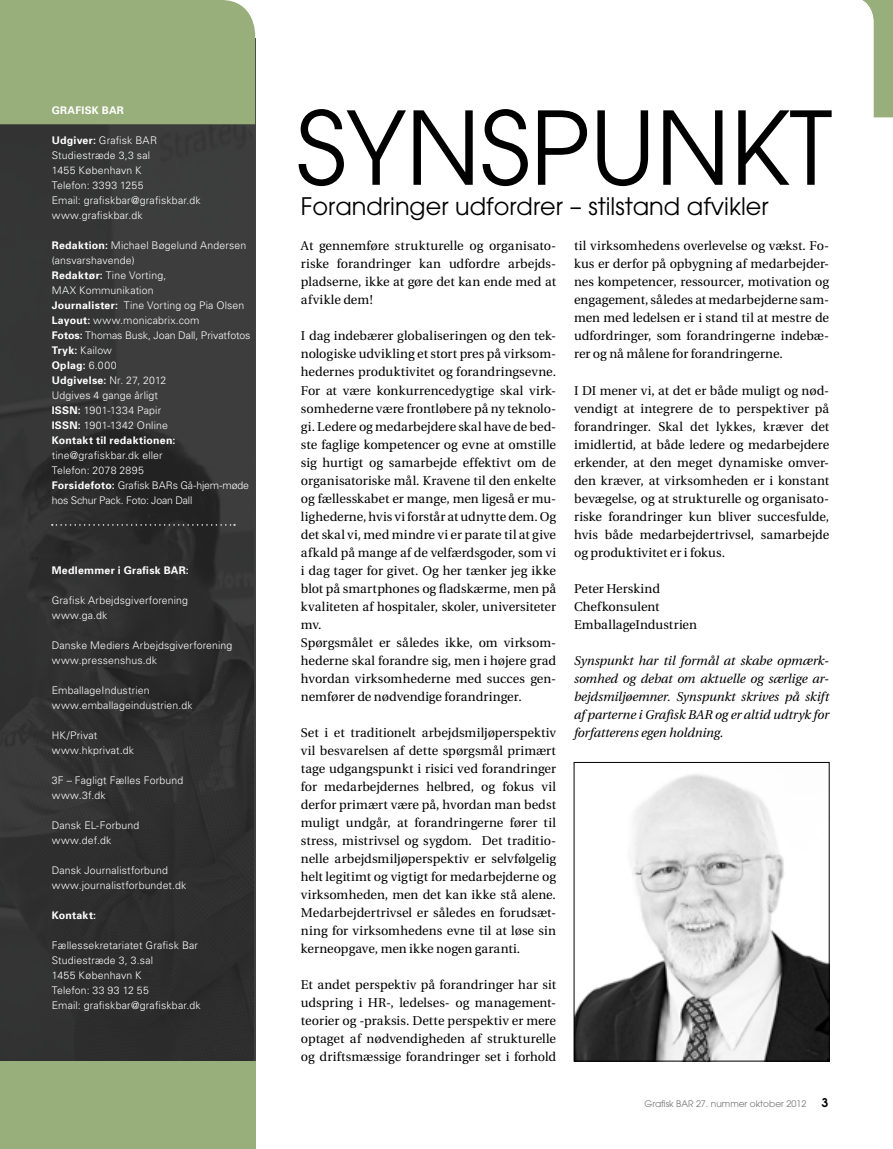
<style>
.page{position:relative;width:893px;height:1149px;background:#fff}
.page>*{position:absolute;margin:0;border:0;box-sizing:border-box;transform-origin:0 0}
.t1{font:100.5px "Avant Garde";color:#000}
.t2{font:24px "Avant Garde";color:#000}
.t3{font:12.75px/18px "Utopia";color:#000;text-align:justify}
.t4{font:italic 12.75px/18px "Utopia";letter-spacing:-.01em;color:#000;text-align:justify}
.t5{font:600 12px "Avant Garde";color:#000}
.t6{font:300 10.5px/15px "Univers";letter-spacing:.015em;color:#fff}
.t7{font:300 10.5px/15px "Univers";letter-spacing:-.005em;color:#fff}
.t8{font:700 10.5px "Univers";letter-spacing:.025em;color:#fff}
.t9{font:9px "Avant Garde";color:#77787b}
.s1{font-weight:700}
</style>
<div class="page">
<div style="left:0;top:39px;width:255px;height:1109px;background:#323232"></div>
<svg style="left:52px;top:524px;width:183px;height:1px"></svg>
<img style="left:576px;top:774px;width:251px;height:284px">
<div style="left:574px;top:762px;width:255px;height:298px;border:1px solid #000"></div>
<div style="left:0;top:1060px;width:255px;height:88px;background:#98ae7b"></div>
<div style="left:0;top:0;width:255px;height:124px;background:#98ae7b"></div>
<svg style="left:862px;top:0;width:31px;height:117px"></svg>
<p class="t8" style="left:52px;top:103px;width:74px">Grafisk BAR</p>
<p class="t6" style="left:52px;top:132px;width:150px"><span class="s1">Udgiver:</span> Grafisk BAR<br>Studiestræde 3,3 sal<br>1455 København K<br>Telefon: 3393 1255<br>Email: grafiskbar@grafiskbar.dk www.grafiskbar.dk</p>
<p class="t6" style="left:52px;top:237px;width:200px"><span class="s1">Redaktion:</span> Michael Bøgelund Andersen (ansvarshavende)<br><span class="s1">Redaktør:</span> Tine Vorting,<br>MAX Kommunikation<br><span class="s1">Journalister:</span> Tine Vorting og Pia Olsen<br><span class="s1">Layout:</span> www.monicabrix.com<br><span class="s1">Fotos:</span> Thomas Busk, Joan Dall, Privatfotos<br><span class="s1">Tryk:</span> Kailow<br><span class="s1">Oplag:</span> 6.000<br><span class="s1">Udgivelse:</span> Nr. 27, 2012<br>Udgives 4 gange årligt<br><span class="s1">ISSN:</span> 1901-1334 Papir<br><span class="s1">ISSN:</span> 1901-1342 Online<br><span class="s1">Kontakt til redaktionen:</span></p>
<p class="t7" style="left:52px;top:447px;width:199px">tine@grafiskbar.dk eller<br>Telefon: 2078 2895<br><span class="s1">Forsidefoto:</span> Grafisk BARs Gå-hjem-møde hos Schur Pack. Foto: Joan Dall</p>
<p class="t8" style="left:52px;top:563px;width:138px">Medlemmer i Grafisk BAR:</p>
<p class="t6" style="left:52px;top:592px;width:138px">Grafisk Arbejdsgiverforening www.ga.dk</p>
<p class="t6" style="left:52px;top:637px;width:182px">Danske Mediers Arbejdsgiverforening www.pressenshus.dk</p>
<p class="t6" style="left:52px;top:682px;width:142px">EmballageIndustrien www.emballageindustrien.dk</p>
<p class="t6" style="left:52px;top:727px;width:84px">HK/Privat www.hkprivat.dk</p>
<p class="t6" style="left:52px;top:772px;width:133px">3F – Fagligt Fælles Forbund www.3f.dk</p>
<p class="t6" style="left:52px;top:817px;width:89px">Dansk EL-Forbund www.def.dk</p>
<p class="t6" style="left:52px;top:862px;width:136px">Dansk Journalistforbund www.journalistforbundet.dk</p>
<p class="t8" style="left:52px;top:908px;width:46px">Kontakt:</p>
<p class="t6" style="left:52px;top:937px;width:150px">Fællessekretariatet Grafisk Bar<br>Studiestræde 3, 3.sal<br>1455 København K<br>Telefon: 33 93 12 55<br>Email: grafiskbar@grafiskbar.dk</p>
<h1 class="t1" style="left:296px;top:89px;width:537px">synspunkt</h1>
<h2 class="t2" style="left:301px;top:192px;width:469px">Forandringer udfordrer – stilstand afvikler</h2>
<p class="t3" style="left:301px;top:237px;width:257px">At gennemføre strukturelle og organisato&shy;riske forandringer kan udfordre arbejds&shy;pladserne, ikke at gøre det kan ende med at afvikle dem!</p>
<p class="t3" style="left:301px;top:327px;width:257px;text-align:left">I dag indebærer globaliseringen og den tek&shy;nologiske udvikling et stort pres på virksom&shy;hedernes produktivitet og forandringsevne.<br>For at være konkurrencedygtige skal virk&shy;somhederne være frontløbere på ny teknolo&shy;gi. Ledere og medarbejdere skal have de bed&shy;ste faglige kompetencer og evne at omstille sig hurtigt og samarbejde effektivt om de organisatoriske mål. Kravene til den enkelte og fællesskabet er mange, men ligeså er mu&shy;lighederne, hvis vi forstår at udnytte dem. Og det skal vi, med mindre vi er parate til at give afkald på mange af de velfærdsgoder, som vi i dag tager for givet. Og her tænker jeg ikke blot på smartphones og fladskærme, men på kvaliteten af hospitaler, skoler, universiteter mv.<br>Spørgsmålet er således ikke, om virksom&shy;hederne skal forandre sig, men i højere grad hvordan virksomhederne med succes gen&shy;nemfører de nødvendige forandringer.</p>
<p class="t3" style="left:301px;top:723px;width:257px">Set i et traditionelt arbejdsmiljøperspektiv vil besvarelsen af dette spørgsmål primært tage udgangspunkt i risici ved forandringer for medarbejdernes helbred, og fokus vil derfor primært være på, hvordan man bedst muligt undgår, at forandringerne fører til stress, mistrivsel og sygdom. Det traditio&shy;nelle arbejdsmiljøperspektiv er selvfølgelig helt legitimt og vigtigt for medarbejderne og virksomheden, men det kan ikke stå alene.<br>Medarbejdertrivsel er således en forudsæt&shy;ning for virksomhedens evne til at løse sin kerneopgave, men ikke nogen garanti.</p>
<p class="t3" style="left:301px;top:975px;width:257px">Et andet perspektiv på forandringer har sit udspring i HR-, ledelses- og management&shy;teorier og -praksis. Dette perspektiv er mere optaget af nødvendigheden af strukturelle og driftsmæssige forandringer set i forhold</p>
<p class="t3" style="left:574px;top:237px;width:257px">til virksomhedens overlevelse og vækst. Fo&shy;kus er derfor på opbygning af medarbejder&shy;nes kompetencer, ressourcer, motivation og engagement, således at medarbejderne sam&shy;men med ledelsen er i stand til at mestre de udfordringer, som forandringerne indebæ&shy;rer og nå målene for forandringerne.</p>
<p class="t3" style="left:574px;top:381px;width:257px">I DI mener vi, at det er både muligt og nød&shy;vendigt at integrere de to perspektiver på forandringer. Skal det lykkes, kræver det imidlertid, at både ledere og medarbejdere erkender, at den meget dynamiske omver&shy;den kræver, at virksomheden er i konstant bevægelse, og at strukturelle og organisato&shy;riske forandringer kun bliver succesfulde, hvis både medarbejdertrivsel, samarbejde og produktivitet er i fokus.</p>
<p class="t3" style="left:574px;top:579px;width:124px;text-align:left">Peter Herskind<br>Chefkonsulent<br>EmballageIndustrien</p>
<p class="t4" style="left:574px;top:651px;width:257px">Synspunkt har til formål at skabe opmærk&shy;somhed og debat om aktuelle og særlige ar&shy;bejdsmiljøemner. Synspunkt skrives på skift af parterne i Grafisk BAR og er altid udtryk for forfatterens egen holdning.</p>
<p class="t9" style="left:645px;top:1097px;width:163px">Grafisk BAR 27. nummer oktober 2012</p>
<p class="t5" style="left:821px;top:1094px;width:8px">3</p>
</div>
